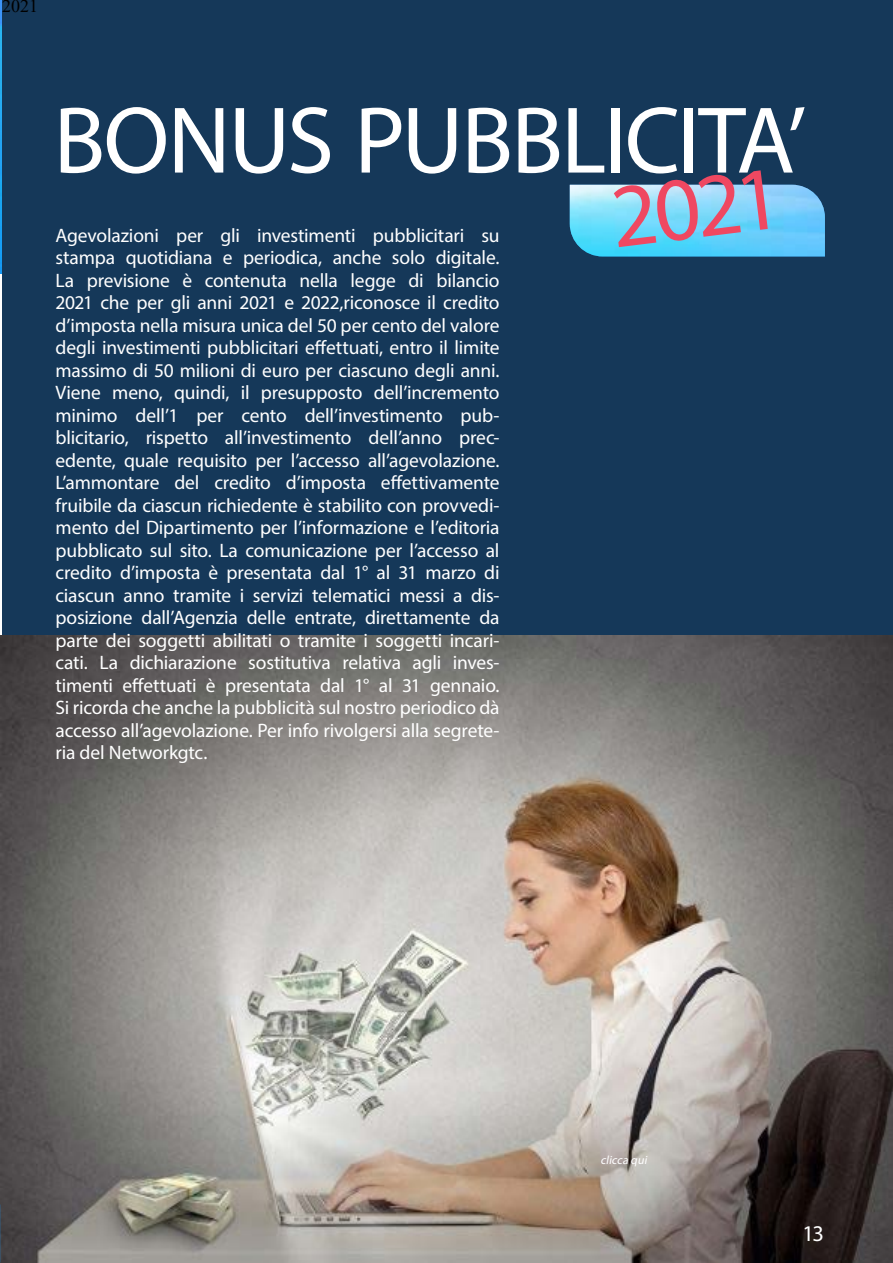
<style>
.page{position:relative;width:893px;height:1263px;background:#fff}
.page>*{position:absolute;margin:0;border:0;box-sizing:border-box;transform-origin:0 0}
.t1{font:95.55px "Myriad Pro";letter-spacing:-.02em;color:#fff}
.t2{font:90.75px "Myriad Pro";color:#ef4861}
.t3{font:22.5px "Myriad Pro";color:#fff}
.t4{font:19.5px/22.5px "Myriad Pro";letter-spacing:-.005em;color:#fff;text-align:justify}
.t5{font:18px "Times New Roman";color:#000}
.t6{font:italic 11.85px "Myriad Pro";color:#fff}
</style>
<div class="page">
<div style="left:2px;top:0;width:891px;height:654px;background:#153859"></div>
<img style="left:0;top:635px;width:893px;height:628px">
<img style="left:0;top:0;width:2px;height:274px">
<img style="left:0;top:1204px;width:1px;height:59px">
<img style="left:570px;top:185px;width:255px;height:71px">
<p class="t5" style="left:2px;top:-6px;width:37px">2021</p>
<h1 class="t1" style="left:54px;top:82px;width:755px">BONUS PUBBLICITA’</h1>
<h2 class="t2" style="left:604px;top:162px;width:173px;rotate:-7deg">2021</h2>
<p class="t4" style="left:56px;top:223px;width:446px">Agevolazioni per gli investimenti pubblicitari su stampa quotidiana e periodica, anche solo digitale.<br>La previsione è contenuta nella legge di bilancio 2021 che per gli anni 2021 e 2022,riconosce il credito d’imposta nella misura unica del 50 per cento del valore degli investimenti pubblicitari effettuati, entro il limite massimo di 50 milioni di euro per ciascuno degli anni.<br>Viene meno, quindi, il presupposto dell’incremento minimo dell’1 per cento dell’investimento pub&shy;blicitario, rispetto all’investimento dell’anno prec&shy;edente, quale requisito per l’accesso all’agevolazione.<br>L’ammontare del credito d’imposta effettivamente fruibile da ciascun richiedente è stabilito con provvedi&shy;mento del Dipartimento per l’informazione e l’editoria pubblicato sul sito. La comunicazione per l’accesso al credito d’imposta è presentata dal 1° al 31 marzo di ciascun anno tramite i servizi telematici messi a dis&shy;posizione dall’Agenzia delle entrate, direttamente da parte dei soggetti abilitati o tramite i soggetti incari&shy;cati. La dichiarazione sostitutiva relativa agli inves&shy;timenti effettuati è presentata dal 1° al 31 gennaio.<br>Si ricorda che anche la pubblicità sul nostro periodico dà accesso all’agevolazione. Per info rivolgersi alla segrete&shy;ria del Networkgtc.</p>
<p class="t6" style="left:600px;top:1153px;width:50px">clicca qui</p>
<p class="t3" style="left:803px;top:1219px;width:23px">13</p>
</div>
